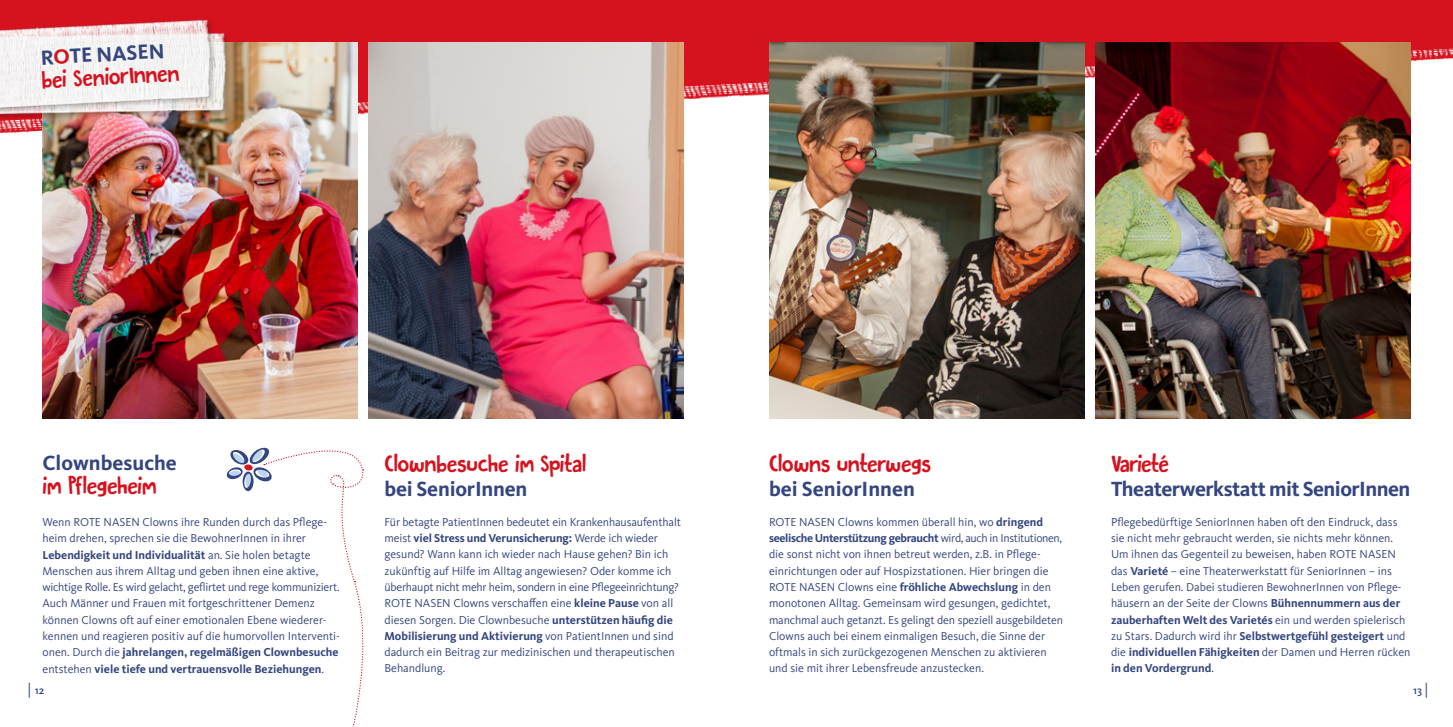
<style>
.page{position:relative;width:1453px;height:727px;background:#fff}
.page>*{position:absolute;margin:0;border:0;box-sizing:border-box;transform-origin:0 0}
.t1{font:700 21.25px "Kievit Pro";letter-spacing:-.01em;color:#35467f}
.t2{font:21.25px "DK Butterfly Ball";letter-spacing:-.02em;color:#d5121e}
.t3{font:21.25px "DK Butterfly Ball";letter-spacing:-.055em;color:#d5121e}
.t4{font:11.88px/16.2px "Kievit Pro";color:#35467f}
.t5{font:500 11.25px "Kievit Pro";color:#35467f}
.s1{color:#d5121e}
.s2{font-weight:700}
.s3{font-family:"Minion Pro";font-weight:400;font-size:15px}
</style>
<div class="page">
<svg style="left:0;top:0;width:1453px;height:120px;background:#d72732"></svg>
<img style="left:43px;top:43px;width:315px;height:375px">
<img style="left:369px;top:43px;width:315px;height:375px">
<img style="left:0;top:25px;width:232px;height:96px">
<div style="left:0;top:19px;width:217px;height:99px;background:#000;opacity:.22"></div>
<img style="left:0;top:11px;width:219px;height:104px">
<img style="left:769px;top:43px;width:315px;height:375px">
<img style="left:1095px;top:43px;width:315px;height:375px">
<svg style="left:226px;top:447px;width:138px;height:280px"></svg>
<h1 class="t1" style="left:40px;top:45px;width:126px;rotate:-3deg">R<span class="s1">O</span>TE NASEN</h1>
<h1 class="t2" style="left:41px;top:65px;width:139px;rotate:-3deg">bei SeniorInnen</h1>
<h1 class="t1" style="left:43px;top:450px;width:136px">Clownbesuche</h1>
<h1 class="t2" style="left:43px;top:470px;width:115px">im Pflegeheim</h1>
<p class="t4" style="left:43px;top:514px;width:299px">Wenn ROTE NASEN Clowns ihre Runden durch das Pflege&shy;heim drehen, sprechen sie die BewohnerInnen in ihrer <span class="s2">Lebendigkeit und Individualität</span> an. Sie holen betagte Menschen aus ihrem Alltag und geben ihnen eine aktive, wichtige Rolle. Es wird gelacht, geflirtet und rege kommuniziert.<br>Auch Männer und Frauen mit fortgeschrittener Demenz können Clowns oft auf einer emotionalen Ebene wiederer&shy;kennen und reagieren positiv auf die humorvollen Interventi&shy;onen. Durch die <span class="s2">jahrelangen, regelmäßigen Clownbesuche </span>entstehen <span class="s2">viele tiefe und vertrauensvolle Beziehungen</span>.</p>
<h1 class="t2" style="left:384px;top:448px;width:203px">Clownbesuche im Spital</h1>
<h1 class="t1" style="left:384px;top:476px;width:144px">bei SeniorInnen</h1>
<p class="t4" style="left:384px;top:513px;width:298px">Für betagte PatientInnen bedeutet ein Krankenhausaufenthalt meist <span class="s2">viel Stress und Verunsicherung:</span> Werde ich wieder gesund? Wann kann ich wieder nach Hause gehen? Bin ich zukünftig auf Hilfe im Alltag angewiesen? Oder komme ich überhaupt nicht mehr heim, sondern in eine Pflegeeinrichtung?<br>ROTE NASEN Clowns verschaffen eine <span class="s2">kleine Pause</span> von all diesen Sorgen. Die Clownbesuche <span class="s2">unterstützen häufig die Mobilisierung und Aktivierung</span> von PatientInnen und sind dadurch ein Beitrag zur medizinischen und therapeutischen Behandlung.</p>
<h1 class="t2" style="left:769px;top:448px;width:164px">Clowns unterwegs</h1>
<h1 class="t1" style="left:769px;top:476px;width:147px">bei SeniorInnen</h1>
<p class="t4" style="left:769px;top:513px;width:295px">ROTE NASEN Clowns kommen überall hin, wo <span class="s2">dringend seelische Unterstützung gebraucht</span> wird, auch in Institutionen, die sonst nicht von ihnen betreut werden, z.B. in Pflege&shy;einrichtungen oder auf Hospizstationen. Hier bringen die ROTE NASEN Clowns eine <span class="s2">fröhliche Abwechslung</span> in den monotonen Alltag. Gemeinsam wird gesungen, gedichtet, manchmal auch getanzt. Es gelingt den speziell ausgebildeten Clowns auch bei einem einmaligen Besuch, die Sinne der oftmals in sich zurückgezogenen Menschen zu aktivieren und sie mit ihrer Lebensfreude anzustecken.</p>
<h1 class="t3" style="left:1111px;top:448px;width:60px">Varieté</h1>
<h1 class="t1" style="left:1111px;top:476px;width:301px">Theaterwerkstatt mit SeniorInnen</h1>
<p class="t4" style="left:1111px;top:513px;width:301px">Pflegebedürftige SeniorInnen haben oft den Eindruck, dass sie nicht mehr gebraucht werden, sie nichts mehr können.<br>Um ihnen das Gegenteil zu beweisen, haben ROTE NASEN das <span class="s2">Varieté</span> – eine Theaterwerkstatt für SeniorInnen – ins Leben gerufen. Dabei studieren BewohnerInnen von Pflege&shy;häusern an der Seite der Clowns <span class="s2">Bühnennummern aus der zauberhaften Welt des Varietés</span> ein und werden spielerisch zu Stars. Dadurch wird ihr <span class="s2">Selbstwertgefühl gesteigert</span> und die <span class="s2">individuellen Fähigkeiten</span> der Damen und Herren rücken <span class="s2">in den Vordergrund</span>.</p>
<p class="t5" style="left:27px;top:683px;width:18px"><span class="s3">|</span> 12</p>
<p class="t5" style="left:1413px;top:683px;width:17px">13 <span class="s3">|</span></p>
</div>
